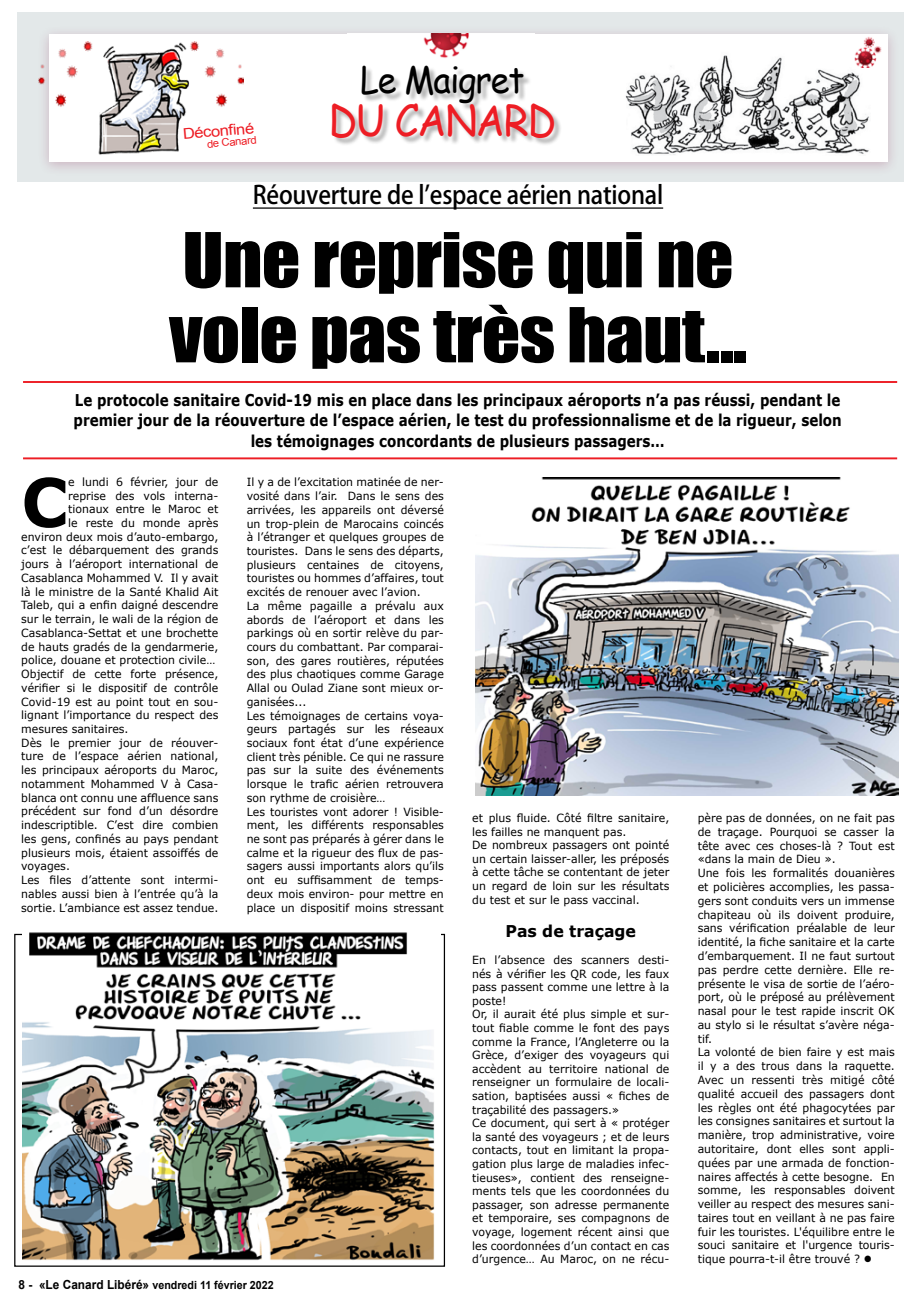
<style>
.page{position:relative;width:922px;height:1312px;background:#fff}
.page>*{position:absolute;margin:0;border:0;box-sizing:border-box;transform-origin:0 0}
.t1{font:69.88px/75px "Impact";letter-spacing:-.01em;color:#000;scale:1.08 1}
.t2{font:700 67px "Verdana";color:#000}
.t3{font:42.5px "Comic Sans MS";letter-spacing:-.03em;color:#ed1d24;scale:.93 1}
.t4{font:36.5px "Comic Sans MS";letter-spacing:-.03em;color:#000;scale:.93 1}
.t5{font:500 25px "Koz Go Pr 6 N";letter-spacing:-.01em;color:#000;scale:.93 1}
.t6{font:700 16.25px/20.4px "Verdana";color:#000;text-align:center;scale:.83 1}
.t7{font:700 16.25px "Verdana";color:#000}
.t8{font:14.88px "Arial";color:#ed1d24;scale:1.12 1}
.t9{font:11.25px/13.8px "Verdana";color:#000}
.t10{font:700 11.25px "Arial";color:#000;scale:.95 1}
.t11{font:10.5px "Arial";color:#ed1d24;scale:1.07 1}
.s1{font-size:12.5px}
</style>
<div class="page">
<div style="left:18px;top:12px;width:886px;height:170px;background:#e3e8e9"></div>
<div style="left:38px;top:25px;width:861px;height:152px;background:#861747;opacity:.24"></div>
<div style="left:50px;top:34px;width:837px;height:127px;background:#fff"></div>
<img style="left:423px;top:34px;width:46px;height:24px">
<img style="left:625px;top:55px;width:244px;height:100px">
<img style="left:854px;top:37px;width:26px;height:31px">
<img style="left:38px;top:42px;width:205px;height:113px">
<div style="left:333px;top:67px;width:229px;height:79px;background:#000;opacity:.3"></div>
<hr style="left:253px;top:207px;width:410px;height:2px;background:#000">
<hr style="left:23px;top:457px;width:873px;height:2px;background:#ed1d24">
<hr style="left:23px;top:381px;width:873px;height:2px;background:#ed1d24">
<img style="left:475px;top:477px;width:422px;height:318px">
<img style="left:22px;top:932px;width:413px;height:329px">
<h3 class="t8" style="left:182px;top:124px;width:65px;rotate:-5deg">Déconfiné</h3>
<p class="t11" style="left:206px;top:137px;width:48px;rotate:-5deg">de Canard</p>
<h3 class="t4" style="left:360px;top:53px;width:178px">Le Maigret</h3>
<h3 class="t3" style="left:328px;top:89px;width:246px">DU CANARD</h3>
<h3 class="t5" style="left:253px;top:181px;width:442px">Réouverture de l’espace aérien national</h3>
<h1 class="t1" style="left:169px;top:220px;width:536px">Une reprise qui ne vole pas très haut...</h1>
<p class="t6" style="left:74px;top:390px;width:926px">Le protocole sanitaire Covid-19 mis en place dans les principaux aéroports n’a pas réussi, pendant le premier jour de la réouverture de l’espace aérien, le test du professionnalisme et de la rigueur, selon les témoignages concordants de plusieurs passagers…</p>
<h2 class="t2" style="left:21px;top:459px;width:49px">C</h2>
<p class="t9" style="left:68px;top:475px;width:151px">e lundi 6 février, jour de</p>
<p class="t9" style="left:68px;top:489px;width:151px">reprise des vols interna-</p>
<p class="t9" style="left:68px;top:502px;width:151px">tionaux entre le Maroc et</p>
<p class="t9" style="left:68px;top:516px;width:151px">le reste du monde après</p>
<p class="t9" style="left:21px;top:529px;width:198px">environ deux mois d’auto-embargo,</p>
<p class="t9" style="left:21px;top:543px;width:198px">c’est le débarquement des grands</p>
<p class="t9" style="left:21px;top:557px;width:198px">jours à l’aéroport international de</p>
<p class="t9" style="left:21px;top:571px;width:198px">Casablanca Mohammed V. Il y avait</p>
<p class="t9" style="left:21px;top:584px;width:198px">là le ministre de la Santé Khalid Ait</p>
<p class="t9" style="left:21px;top:598px;width:198px">Taleb, qui a enfin daigné descendre</p>
<p class="t9" style="left:21px;top:612px;width:198px">sur le terrain, le wali de la région de</p>
<p class="t9" style="left:21px;top:626px;width:198px">Casablanca-Settat et une brochette</p>
<p class="t9" style="left:21px;top:639px;width:198px">de hauts gradés de la gendarmerie,</p>
<p class="t9" style="left:21px;top:653px;width:195px">police, douane et protection civile…</p>
<p class="t9" style="left:21px;top:667px;width:198px">Objectif de cette forte présence,</p>
<p class="t9" style="left:21px;top:680px;width:198px">vérifier si le dispositif de contrôle</p>
<p class="t9" style="left:21px;top:694px;width:198px">Covid-19 est au point tout en sou-</p>
<p class="t9" style="left:21px;top:708px;width:198px">lignant l’importance du respect des</p>
<p class="t9" style="left:21px;top:722px;width:109px">mesures sanitaires.</p>
<p class="t9" style="left:21px;top:735px;width:198px">Dès le premier jour de réouver-</p>
<p class="t9" style="left:21px;top:749px;width:198px">ture de l’espace aérien national,</p>
<p class="t9" style="left:21px;top:763px;width:198px">les principaux aéroports du Maroc,</p>
<p class="t9" style="left:21px;top:777px;width:198px">notamment Mohammed V à Casa-</p>
<p class="t9" style="left:21px;top:790px;width:198px">blanca ont connu une affluence sans</p>
<p class="t9" style="left:21px;top:804px;width:198px">précédent sur fond d’un désordre</p>
<p class="t9" style="left:21px;top:818px;width:198px">indescriptible. C’est dire combien</p>
<p class="t9" style="left:21px;top:831px;width:198px">les gens, confinés au pays pendant</p>
<p class="t9" style="left:21px;top:845px;width:198px">plusieurs mois, étaient assoiffés de</p>
<p class="t9" style="left:21px;top:859px;width:50px">voyages.</p>
<p class="t9" style="left:21px;top:873px;width:198px">Les files d’attente sont intermi-</p>
<p class="t9" style="left:21px;top:886px;width:198px">nables aussi bien à l’entrée qu’à la</p>
<p class="t9" style="left:21px;top:900px;width:198px">sortie. L’ambiance est assez tendue.</p>
<p class="t9" style="left:247px;top:475px;width:198px">Il y a de l’excitation matinée de ner&shy;vosité dans l’air. Dans le sens des arrivées, les appareils ont déversé un trop-plein de Marocains coincés à l’étranger et quelques groupes de touristes. Dans le sens des départs, plusieurs centaines de citoyens, touristes ou hommes d’affaires, tout excités de renouer avec l’avion.<br>La même pagaille a prévalu aux abords de l’aéroport et dans les parkings où en sortir relève du par&shy;cours du combattant. Par comparai&shy;son, des gares routières, réputées des plus chaotiques comme Garage Allal ou Oulad Ziane sont mieux or&shy;ganisées...<br>Les témoignages de certains voya&shy;geurs partagés sur les réseaux sociaux font état d’une expérience client très pénible. Ce qui ne rassure pas sur la suite des événements lorsque le trafic aérien retrouvera son rythme de croisière…<br>Les touristes vont adorer ! Visible&shy;ment, les différents responsables ne sont pas préparés à gérer dans le calme et la rigueur des flux de pas&shy;sagers aussi importants alors qu’ils ont eu suffisamment de temps&shy;deux mois environ- pour mettre en place un dispositif moins stressant</p>
<p class="t10" style="left:19px;top:1277px;width:270px"><span class="s1">8 - «Le Canard Libéré»</span> vendredi 11 février 2022</p>
<p class="t9" style="left:472px;top:811px;width:198px">et plus fluide. Côté filtre sanitaire, les failles ne manquent pas.<br>De nombreux passagers ont pointé un certain laisser-aller, les préposés à cette tâche se contentant de jeter un regard de loin sur les résultats du test et sur le pass vaccinal.</p>
<h3 class="t7" style="left:505px;top:920px;width:132px">Pas de traçage</h3>
<p class="t9" style="left:472px;top:953px;width:199px">En l’absence des scanners desti&shy;nés à vérifier les QR code, les faux pass passent comme une lettre à la poste!<br>Or, il aurait été plus simple et sur&shy;tout fiable comme le font des pays comme la France, l’Angleterre ou la Grèce, d’exiger des voyageurs qui accèdent au territoire national de renseigner un formulaire de locali&shy;sation, baptisées aussi « fiches de traçabilité des passagers.»<br>Ce document, qui sert à « protéger la santé des voyageurs ; et de leurs contacts, tout en limitant la propa&shy;gation plus large de maladies infec&shy;tieuses», contient des renseigne&shy;ments tels que les coordonnées du passager, son adresse permanente et temporaire, ses compagnons de voyage, logement récent ainsi que les coordonnées d’un contact en cas d’urgence… Au Maroc, on ne récu-</p>
<p class="t9" style="left:697px;top:811px;width:198px">père pas de données, on ne fait pas de traçage. Pourquoi se casser la tête avec ces choses-là ? Tout est «dans la main de Dieu ».<br>Une fois les formalités douanières et policières accomplies, les passa&shy;gers sont conduits vers un immense chapiteau où ils doivent produire, sans vérification préalable de leur identité, la fiche sanitaire et la carte d’embarquement. Il ne faut surtout pas perdre cette dernière. Elle re&shy;présente le visa de sortie de l’aéro&shy;port, où le préposé au prélèvement nasal pour le test rapide inscrit OK au stylo si le résultat s’avère néga&shy;tif.<br>La volonté de bien faire y est mais il y a des trous dans la raquette.<br>Avec un ressenti très mitigé côté qualité accueil des passagers dont les règles ont été phagocytées par les consignes sanitaires et surtout la manière, trop administrative, voire autoritaire, dont elles sont appli&shy;quées par une armada de fonction&shy;naires affectés à cette besogne. En somme, les responsables doivent veiller au respect des mesures sani&shy;taires tout en veillant à ne pas faire fuir les touristes. L'équilibre entre le souci sanitaire et l'urgence touris&shy;tique pourra-t-il être trouvé ? ●</p>
</div>
